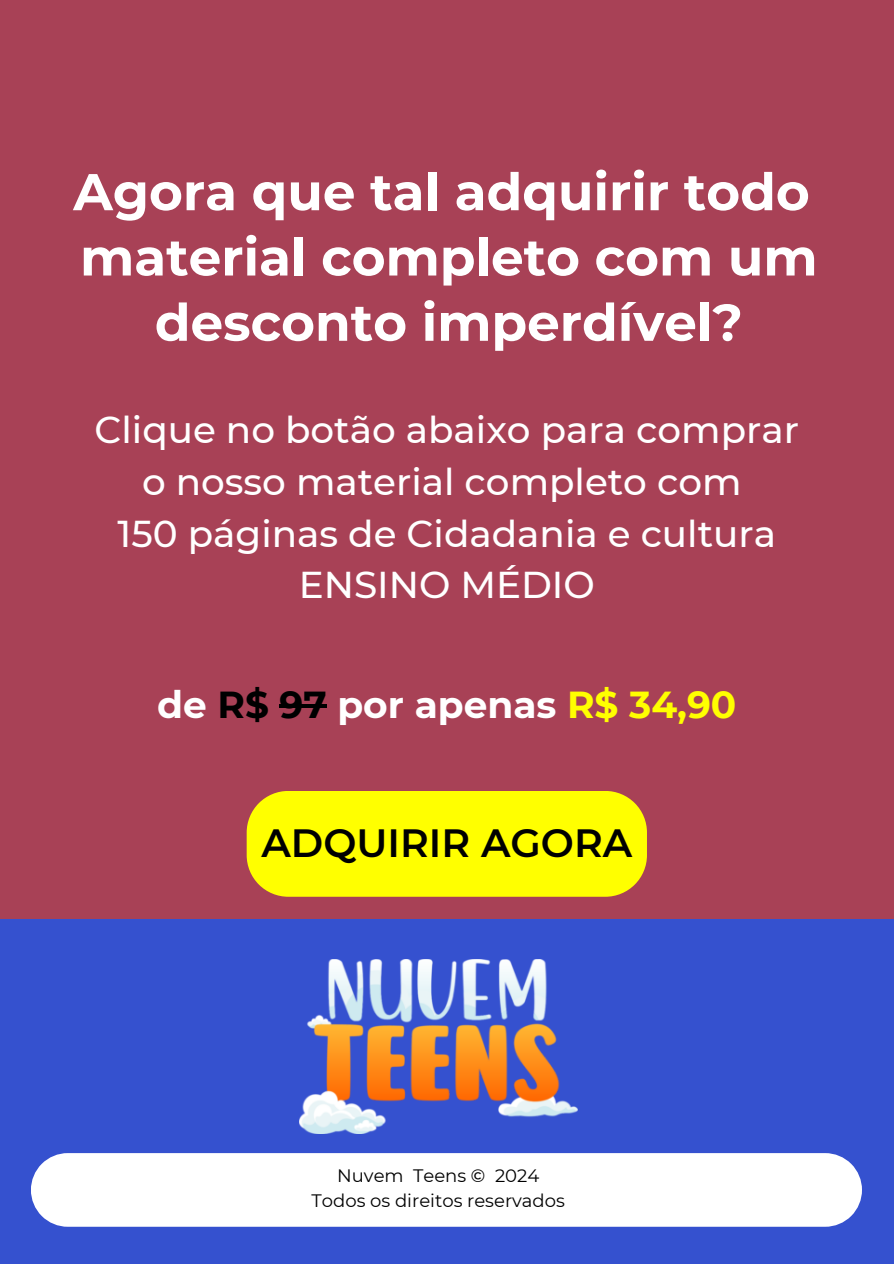
<style>
.page{position:relative;width:894px;height:1264px;background:#fff}
.page>*{position:absolute;margin:0;border:0;box-sizing:border-box;transform-origin:0 0}
.t1{font:700 51.6px/65.2px "Montserrat";color:#fff;text-align:center}
.t2{font:600 39.3px "Montserrat";color:#000}
.t3{font:700 37.5px "Montserrat";color:#fff}
.t4{font:500 37.35px/51.8px "Montserrat";color:#fff;text-align:center}
.t5{font:18px/24.8px "Montserrat";color:#000}
.s1{color:#000}
.s2{color:#ff0}
.s3{font-weight:500}
</style>
<div class="page">
<div style="left:0;top:0;width:893px;height:1263px;background:#a84156"></div>
<div style="left:0;top:919px;width:893px;height:344px;background:#3551cf"></div>
<div style="left:246px;top:791px;width:400px;height:105px;background:#ff0"></div>
<div style="left:31px;top:1153px;width:830px;height:73px;background:#fff"></div>
<img style="left:299px;top:959px;width:278px;height:174px">
<hr style="left:279px;top:704px;width:48px;height:4px;background:#000">
<h3 class="t1" style="left:73px;top:159px;width:745px">Agora que tal adquirir todo material completo com um desconto imperdível?</h3>
<h2 class="t4" style="left:94px;top:404px;width:705px">Clique no botão abaixo para comprar o nosso material completo com<br>150 páginas de Cidadania e cultura<br>ENSINO MÉDIO</h2>
<h3 class="t3" style="left:157px;top:681px;width:580px">de <span class="s1">R$ 97</span> por apenas <span class="s2">R$ 34,90</span></h3>
<p class="t2" style="left:261px;top:818px;width:372px">ADQUIRIR AGORA</p>
<p class="t5" style="left:311px;top:1163px;width:255px;text-indent:183px">2024<br>Todos os direitos reservados</p>
<p class="t5" style="left:337px;top:1163px;width:142px">Nuvem Teens <span class="s3">©️</span></p>
</div>
